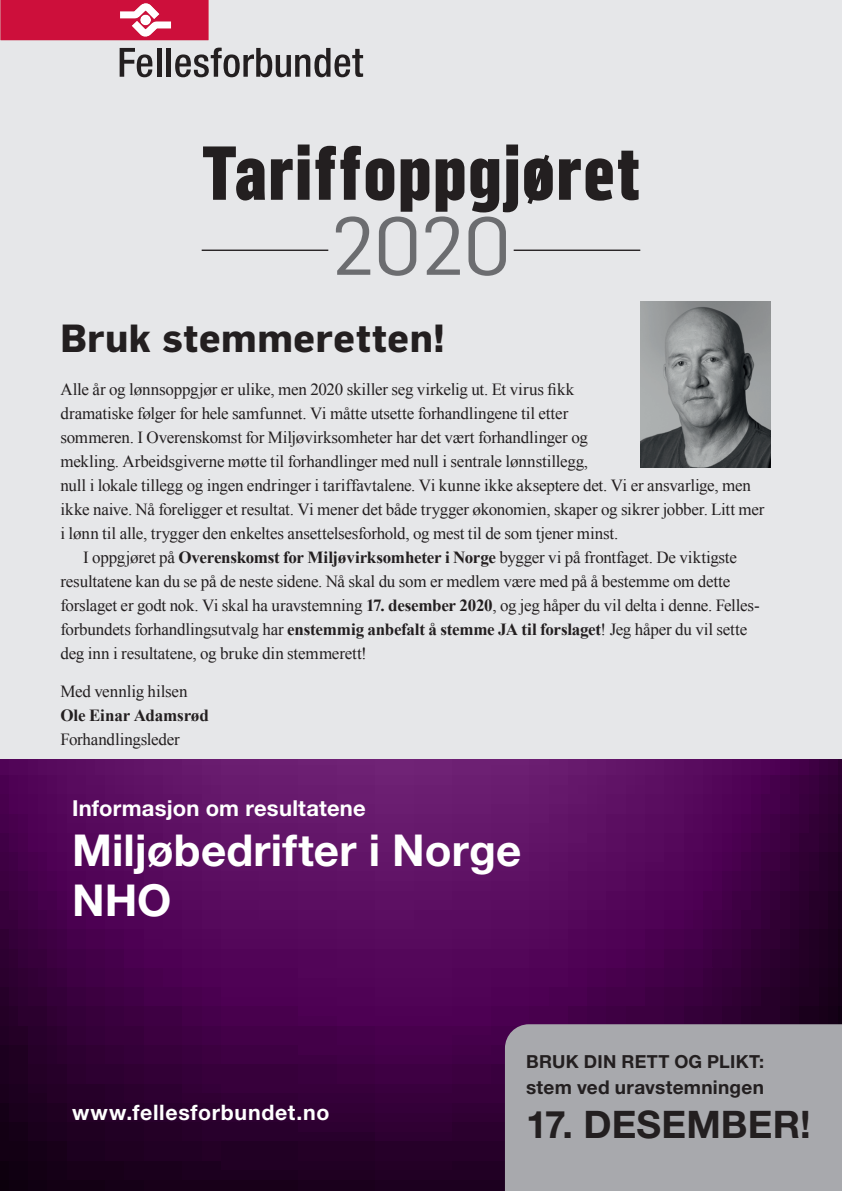
<style>
.page{position:relative;width:842px;height:1191px;background:#e6e7e9}
.page>*{position:absolute;margin:0;border:0;box-sizing:border-box;transform-origin:0 0}
.t1{font:80.2px "Flama";color:#6c6d70}
.t2{font:900 74.8px "Flama Condensed";letter-spacing:.02em;color:#231f20}
.t3{font:700 44px/50px "Helvetica Neue LT Std";letter-spacing:.005em;color:#fff}
.t4{font:700 38.4px "Flama";letter-spacing:.015em;color:#231f20}
.t5{font:700 38px "Helvetica Neue LT Std";letter-spacing:.005em;color:#231f20}
.t6{font:700 22px "Helvetica Neue LT Std";letter-spacing:.01em;color:#fff}
.t7{font:700 21.4px "Helvetica Neue LT Std";letter-spacing:.03em;color:#fff}
.t8{font:700 19px "Helvetica Neue LT Std";letter-spacing:.015em;color:#231f20}
.t9{font:700 18px "Helvetica Neue LT Std";letter-spacing:.015em;color:#231f20}
.t10{font:17px "Times New Roman";letter-spacing:-.01em;color:#231f20}
.t11{font:700 17px "Times New Roman";letter-spacing:-.01em;color:#231f20}
.s1{font-weight:700}
</style>
<div class="page">
<svg style="left:0;top:760px;width:842px;height:431px;background:#46064a"></svg>
<div style="left:505px;top:1024px;width:337px;height:167px;background:#a8a9ad"></div>
<svg style="left:120px;top:48px;width:32px;height:29px"></svg>
<hr style="left:157px;top:48px;width:4px;height:29px;background:#231f20">
<hr style="left:167px;top:48px;width:4px;height:29px;background:#231f20">
<svg style="left:175px;top:48px;width:188px;height:29px"></svg>
<hr style="left:202px;top:249px;width:126px;height:2px;background:#231f20">
<hr style="left:514px;top:249px;width:126px;height:2px;background:#231f20">
<svg style="left:1px;top:0;width:207px;height:40px;background:#d1234b"></svg>
<img style="left:640px;top:302px;width:130px;height:166px">
<h2 class="t2" style="left:202px;top:125px;width:440px">Tariffoppgjøret</h2>
<h1 class="t1" style="left:331px;top:199px;width:181px">2020</h1>
<h3 class="t4" style="left:60px;top:315px;width:386px">Bruk stemmeretten!</h3>
<p class="t10" style="left:60px;top:377px;width:515px">Alle år og lønnsoppgjør er ulike, men 2020 skiller seg virkelig ut. Et virus fikk</p>
<p class="t10" style="left:60px;top:401px;width:509px">dramatiske følger for hele samfunnet. Vi måtte utsette forhandlingene til etter</p>
<p class="t10" style="left:60px;top:425px;width:529px">sommeren. I Overenskomst for Miljøvirksomheter har det vært forhandlinger og</p>
<p class="t10" style="left:60px;top:449px;width:529px">mekling. Arbeidsgiverne møtte til forhandlinger med null i sentrale lønnstillegg,</p>
<p class="t10" style="left:60px;top:473px;width:692px">null i lokale tillegg og ingen endringer i tariffavtalene. Vi kunne ikke akseptere det. Vi er ansvarlige, men</p>
<p class="t10" style="left:60px;top:497px;width:705px">ikke naive. Nå foreligger et resultat. Vi mener det både trygger økonomien, skaper og sikrer jobber. Litt mer</p>
<p class="t10" style="left:60px;top:521px;width:559px">i lønn til alle, trygger den enkeltes ansettelsesforhold, og mest til de som tjener minst.</p>
<p class="t10" style="left:83px;top:545px;width:655px">I oppgjøret på <span class="s1">Overenskomst for Miljøvirksomheter i Norge</span> bygger vi på frontfaget. De viktigste</p>
<p class="t10" style="left:60px;top:569px;width:671px">resultatene kan du se på de neste sidene. Nå skal du som er medlem være med på å bestemme om dette</p>
<p class="t10" style="left:60px;top:593px;width:701px">forslaget er godt nok. Vi skal ha uravstemning <span class="s1">17. desember 2020</span>, og jeg håper du vil delta i denne. Felles-</p>
<p class="t10" style="left:60px;top:617px;width:688px">forbundets forhandlingsutvalg har <span class="s1">enstemmig anbefalt å stemme JA til forslaget</span>! Jeg håper du vil sette</p>
<p class="t10" style="left:60px;top:641px;width:308px">deg inn i resultatene, og bruke din stemmerett!</p>
<p class="t10" style="left:60px;top:679px;width:129px">Med vennlig hilsen</p>
<p class="t11" style="left:60px;top:703px;width:150px">Ole Einar Adamsrød</p>
<p class="t10" style="left:60px;top:727px;width:121px">Forhandlingsleder</p>
<p class="t6" style="left:72px;top:794px;width:295px">Informasjon om resultatene</p>
<h3 class="t3" style="left:72px;top:824px;width:451px">Miljøbedrifter i Norge<br>NHO</h3>
<p class="t7" style="left:72px;top:1099px;width:259px">www.fellesforbundet.no</p>
<p class="t9" style="left:526px;top:1050px;width:239px">BRUK DIN RETT OG PLIKT:</p>
<p class="t8" style="left:526px;top:1075px;width:239px">stem ved uravstemningen</p>
<h3 class="t5" style="left:526px;top:1100px;width:286px">17. DESEMBER!</h3>
</div>
